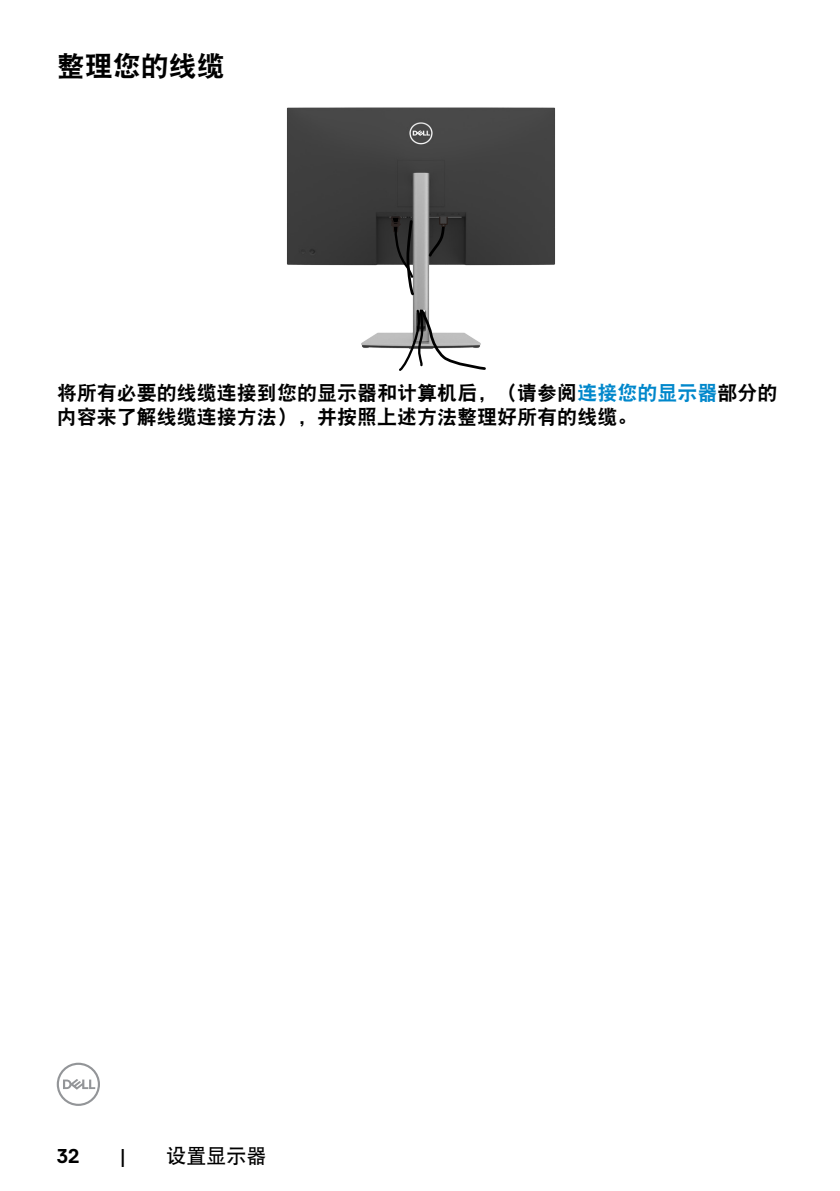
<style>
.page{position:relative;width:840px;height:1191px;background:#fff}
.page>*{position:absolute;margin:0;border:0;box-sizing:border-box;transform-origin:0 0}
.t1{font:28px "DFP Hei W9";color:#000}
.t2{font:20px/24px "DFP Hei W9";color:#000}
.t3{font:20px "DFP Hei W7";color:#000}
.t4{font:700 20px "Dell Replica";color:#000}
.t5{font:20px "Dell Replica";color:#000}
.s1{color:#0087cb}
</style>
<div class="page">
<svg style="left:57px;top:1062px;width:43px;height:44px"></svg>
<img style="left:286px;top:107px;width:269px;height:242px">
<svg style="left:396px;top:308px;width:91px;height:63px"></svg>
<svg style="left:390px;top:216px;width:26px;height:82px"></svg>
<svg style="left:426px;top:216px;width:21px;height:43px"></svg>
<h1 class="t1" style="left:57px;top:51px;width:169px">整理您的线缆</h1>
<p class="t2" style="left:57px;top:381px;width:721px">将所有必要的线缆连接到您的显示器和计算机后，（请参阅<span class="s1">连接您的显示器</span>部分的内容来了解线缆连接方法），并按照上述方法整理好所有的线缆。</p>
<p class="t4" style="left:57px;top:1144px;width:24px">32</p>
<p class="t5" style="left:119px;top:1144px;width:8px">|</p>
<p class="t3" style="left:166px;top:1144px;width:102px">设置显示器</p>
</div>
